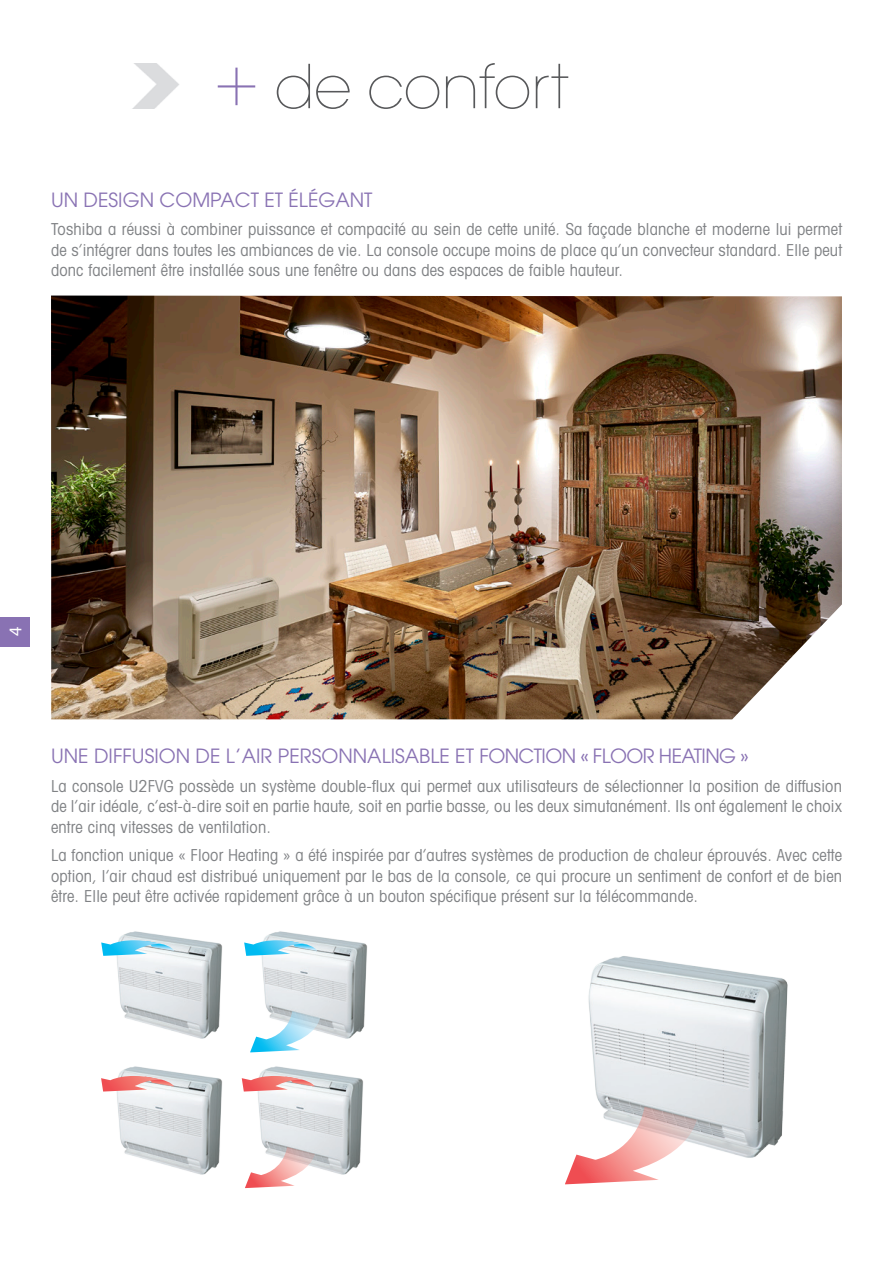
<style>
.page{position:relative;width:893px;height:1263px;background:#fff}
.page>*{position:absolute;margin:0;border:0;box-sizing:border-box;transform-origin:0 0}
.t1{font:200 60px "Avant Garde";letter-spacing:-.01em;color:#57585a}
.t2{font:19.5px "Avant Garde";color:#8972b3}
.t3{font:18px "Myriad Pro";color:#fff}
.t4{font:condensed 16.5px/20.2px "Avant Garde";letter-spacing:.01em;color:#808285;text-align:justify}
.s1{font-size:75px;color:#8972b3}
</style>
<div class="page">
<div style="left:0;top:617px;width:30px;height:29px;background:#8972b3"></div>
<img style="left:132px;top:63px;width:47px;height:46px">
<img style="left:117px;top:931px;width:105px;height:108px">
<img style="left:262px;top:931px;width:105px;height:108px">
<svg style="left:250px;top:1011px;width:70px;height:41px"></svg>
<svg style="left:244px;top:940px;width:73px;height:16px"></svg>
<svg style="left:101px;top:940px;width:73px;height:16px"></svg>
<img style="left:116px;top:1066px;width:106px;height:109px">
<img style="left:254px;top:1066px;width:109px;height:109px">
<svg style="left:101px;top:1076px;width:73px;height:15px"></svg>
<svg style="left:245px;top:1147px;width:70px;height:41px"></svg>
<svg style="left:242px;top:1076px;width:73px;height:15px"></svg>
<img style="left:588px;top:956px;width:200px;height:202px">
<svg style="left:565px;top:1106px;width:132px;height:78px"></svg>
<img style="left:51px;top:296px;width:791px;height:423px">
<h1 class="t1" style="left:214px;top:51px;width:356px"><span class="s1">+</span> de confort</h1>
<p class="t2" style="left:51px;top:188px;width:323px">UN DESIGN COMPACT ET ÉLÉGANT</p>
<p class="t4" style="left:51px;top:219px;width:792px">Toshiba a réussi à combiner puissance et compacité au sein de cette unité. Sa façade blanche et moderne lui permet de s’intégrer dans toutes les ambiances de vie. La console occupe moins de place qu’un convecteur standard. Elle peut donc facilement être installée sous une fenêtre ou dans des espaces de faible hauteur.</p>
<p class="t3" style="left:4px;top:636px;width:11px;rotate:-90deg">4</p>
<p class="t2" style="left:51px;top:745px;width:699px">UNE DIFFUSION DE L’AIR PERSONNALISABLE ET FONCTION « FLOOR HEATING »</p>
<p class="t4" style="left:51px;top:776px;width:792px">La console U2FVG possède un système double-flux qui permet aux utilisateurs de sélectionner la position de diffusion de l’air idéale, c’est-à-dire soit en partie haute, soit en partie basse, ou les deux simutanément. Ils ont également le choix entre cinq vitesses de ventilation.</p>
<p class="t4" style="left:51px;top:845px;width:792px">La fonction unique « Floor Heating » a été inspirée par d’autres systèmes de production de chaleur éprouvés. Avec cette option, l’air chaud est distribué uniquement par le bas de la console, ce qui procure un sentiment de confort et de bien être. Elle peut être activée rapidement grâce à un bouton spécifique présent sur la télécommande.</p>
</div>
